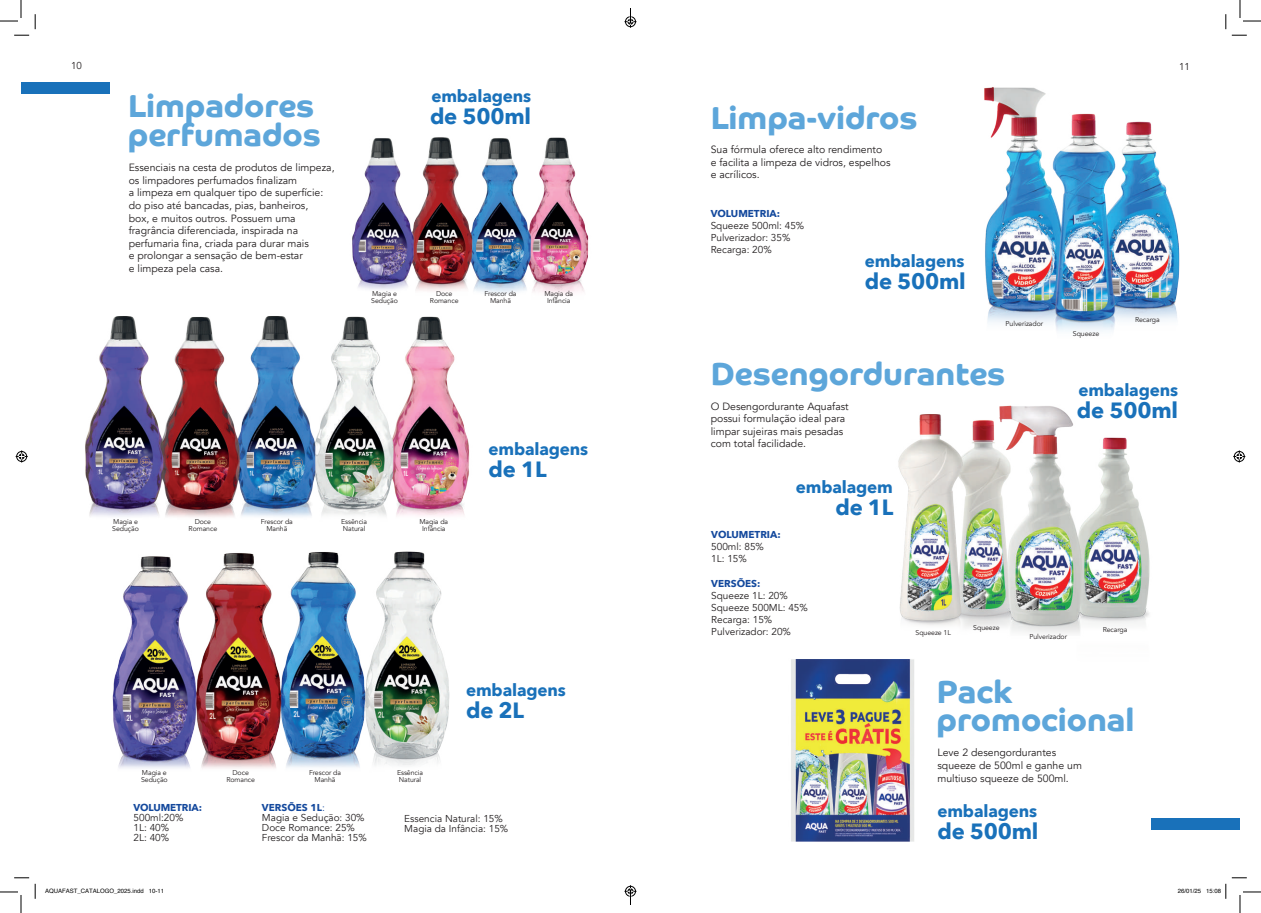
<style>
.page{position:relative;width:1261px;height:913px;background:#fff}
.page>*{position:absolute;margin:0;border:0;box-sizing:border-box;transform-origin:0 0}
.t1{font:32px/28px "Co Headline Bd Da Ma";color:#5da6da}
.t2{font:700 22px "Avenir Next";letter-spacing:-.01em;color:#1971ba}
.t3{font:700 17px "Avenir Next";letter-spacing:-.01em;color:#1971ba}
.t4{font:10.5px/12.6px "Avenir";color:#231f20}
.t5{font:10px/12px "Avenir";color:#231f20}
.t6{font:700 10px "Avenir Next";color:#14499d}
.t7{font:7px/7px "Avenir";letter-spacing:-.01em;color:#231f20;text-align:center}
.t8{font:6px "Helvetica";color:#000}
.s1{font-family:"Avenir";font-weight:400}
</style>
<div class="page">
<img style="left:85px;top:87px;width:1105px;height:754px">
<div style="left:21px;top:82px;width:89px;height:12px;background:#1971ba"></div>
<div style="left:1151px;top:818px;width:89px;height:11px;background:#1971ba"></div>
<svg style="left:14px;top:35px;width:15px;height:1px"></svg>
<svg style="left:1232px;top:35px;width:15px;height:1px"></svg>
<svg style="left:14px;top:877px;width:15px;height:1px"></svg>
<svg style="left:35px;top:14px;width:1px;height:15px"></svg>
<svg style="left:35px;top:883px;width:1px;height:15px"></svg>
<svg style="left:1225px;top:14px;width:2px;height:15px"></svg>
<svg style="left:0;top:0;width:22px;height:22px"></svg>
<svg style="left:0;top:891px;width:22px;height:21px"></svg>
<svg style="left:1239px;top:0;width:22px;height:22px"></svg>
<svg style="left:16px;top:450px;width:12px;height:12px"></svg>
<svg style="left:1233px;top:450px;width:12px;height:12px"></svg>
<svg style="left:1225px;top:877px;width:36px;height:35px"></svg>
<svg style="left:624px;top:8px;width:12px;height:20px"></svg>
<svg style="left:624px;top:885px;width:12px;height:19px"></svg>
<p class="t5" style="left:71px;top:60px;width:12px">10</p>
<p class="t5" style="left:1179px;top:61px;width:12px">11</p>
<h1 class="t1" style="left:128px;top:92px;width:194px;line-height:29px">Limpadores perfumados</h1>
<p class="t4" style="left:129px;top:161px;width:207px">Essenciais na cesta de produtos de limpeza, os limpadores perfumados finalizam<br>a limpeza em qualquer tipo de superfície: do piso até bancadas, pias, banheiros,<br>box, e muitos outros. Possuem uma fragrância diferenciada, inspirada na perfumaria fina, criada para durar mais<br>e prolongar a sensação de bem-estar<br>e limpeza pela casa.</p>
<h3 class="t3" style="left:431px;top:82px;width:101px">embalagens</h3>
<h2 class="t2" style="left:430px;top:98px;width:103px">de 500ml</h2>
<p class="t7" style="left:371px;top:290px;width:28px;text-align:left">Magia e<br>Sedução</p>
<p class="t7" style="left:430px;top:290px;width:30px">Doce<br>Romance</p>
<p class="t7" style="left:484px;top:290px;width:34px">Frescor da<br>Manhã</p>
<p class="t7" style="left:544px;top:290px;width:30px">Magia da<br>Infância</p>
<h3 class="t3" style="left:489px;top:434px;width:101px">embalagens</h3>
<h2 class="t2" style="left:489px;top:450px;width:59px">de 1L</h2>
<p class="t7" style="left:261px;top:518px;width:34px">Frescor da<br>Manhã</p>
<p class="t7" style="left:112px;top:518px;width:28px;text-align:left">Magia e<br>Sedução</p>
<p class="t7" style="left:341px;top:518px;width:28px;text-align:left">Essência<br>Natural</p>
<p class="t7" style="left:189px;top:518px;width:30px">Doce<br>Romance</p>
<p class="t7" style="left:419px;top:518px;width:30px">Magia da<br>Infância</p>
<h3 class="t3" style="left:466px;top:675px;width:101px">embalagens</h3>
<h2 class="t2" style="left:466px;top:691px;width:59px">de 2L</h2>
<p class="t7" style="left:141px;top:769px;width:28px;text-align:left">Magia e<br>Sedução</p>
<p class="t6" style="left:134px;top:799px;width:70px">VOLUMETRIA:</p>
<p class="t5" style="left:134px;top:813px;width:51px;line-height:10px">500ml:20%<br>1L: 40%<br>2L: 40%</p>
<p class="t7" style="left:226px;top:769px;width:30px">Doce<br>Romance</p>
<p class="t7" style="left:309px;top:769px;width:34px">Frescor da<br>Manhã</p>
<p class="t7" style="left:397px;top:769px;width:28px;text-align:left">Essência<br>Natural</p>
<p class="t6" style="left:262px;top:799px;width:64px">VERSÕES 1L<span class="s1">:</span></p>
<p class="t5" style="left:262px;top:813px;width:106px;line-height:10px">Magia e Sedução: 30%<br>Doce Romance: 25%<br>Frescor da Manhã: 15%</p>
<p class="t5" style="left:404px;top:813px;width:105px;line-height:10px">Essencia Natural: 15%<br>Magia da Infância: 15%</p>
<h1 class="t1" style="left:711px;top:103px;width:208px">Limpa-vidros</h1>
<p class="t4" style="left:711px;top:143px;width:181px">Sua fórmula oferece alto rendimento e facilita a limpeza de vidros, espelhos e acrílicos.</p>
<p class="t6" style="left:711px;top:205px;width:71px">VOLUMETRIA:</p>
<p class="t5" style="left:711px;top:219px;width:95px">Squeeze 500ml: 45%<br>Pulverizador: 35%<br>Recarga: 20%</p>
<h3 class="t3" style="left:865px;top:246px;width:101px">embalagens</h3>
<h2 class="t2" style="left:865px;top:262px;width:103px">de 500ml</h2>
<p class="t7" style="left:1006px;top:320px;width:39px">Pulverizador</p>
<h1 class="t1" style="left:711px;top:360px;width:296px">Desengordurantes</h1>
<p class="t4" style="left:711px;top:399px;width:140px">O Desengordurante Aquafast possui formulação ideal para limpar sujeiras mais pesadas com total facilidade.</p>
<h3 class="t3" style="left:796px;top:472px;width:99px">embalagem</h3>
<h2 class="t2" style="left:835px;top:488px;width:59px">de 1L</h2>
<p class="t7" style="left:1073px;top:329px;width:28px">Squeeze</p>
<p class="t7" style="left:1135px;top:316px;width:26px">Recarga</p>
<h3 class="t3" style="left:1078px;top:375px;width:101px">embalagens</h3>
<h2 class="t2" style="left:1077px;top:391px;width:103px">de 500ml</h2>
<p class="t6" style="left:711px;top:526px;width:71px">VOLUMETRIA:</p>
<p class="t5" style="left:711px;top:540px;width:54px">500ml: 85%<br>1L: 15%</p>
<p class="t6" style="left:711px;top:574px;width:51px">VERSÕES:</p>
<p class="t5" style="left:711px;top:589px;width:98px">Squeeze 1L: 20%<br>Squeeze 500ML: 45%<br>Recarga: 15%<br>Pulverizador: 20%</p>
<p class="t7" style="left:915px;top:629px;width:37px">Squeeze 1L</p>
<p class="t7" style="left:973px;top:623px;width:28px">Squeeze</p>
<p class="t7" style="left:1029px;top:632px;width:39px">Pulverizador</p>
<p class="t7" style="left:1103px;top:626px;width:26px">Recarga</p>
<h1 class="t1" style="left:937px;top:677px;width:199px">Pack promocional</h1>
<p class="t4" style="left:937px;top:746px;width:146px;line-height:13px">Leve 2 desengordurantes squeeze de 500ml e ganhe um multiuso squeeze de 500ml.</p>
<h3 class="t3" style="left:937px;top:796px;width:101px">embalagens</h3>
<h2 class="t2" style="left:937px;top:812px;width:103px">de 500ml</h2>
<p class="t8" style="left:45px;top:885px;width:121px">AQUAFAST_CATALOGO_2025.indd 10-11</p>
<p class="t8" style="left:1178px;top:885px;width:45px">26/01/25 15:08</p>
</div>
